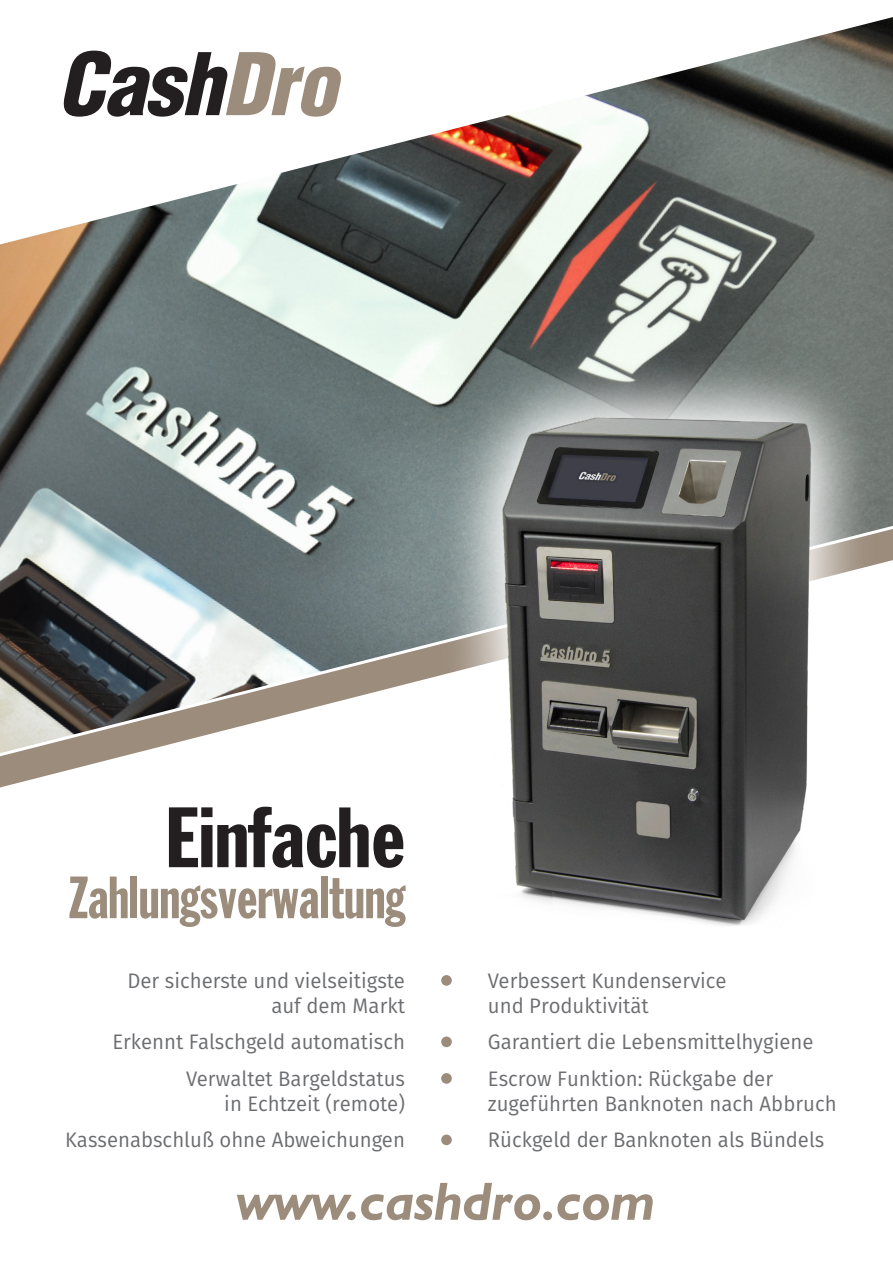
<style>
.page{position:relative;width:893px;height:1263px;background:#fff}
.page>*{position:absolute;margin:0;border:0;box-sizing:border-box;transform-origin:0 0}
.t1{font:84px "Franklin Gothic Extra Cond";color:#231f20;scale:1.15 1}
.t2{font:italic 900 condensed 84px "Helvetica";letter-spacing:-.01em;color:#231f20}
.t3{font:58.5px "Franklin Gothic Extra Cond";color:#9b8c7c}
.t4{font:italic 700 54px "Humanist 521 BT";color:#9b8c7c}
.Ventajas{font:21px/25.5px "Fira Sans";color:#6c6d70}
.s1{color:#9b8c7c}
</style>
<div class="page">
<img style="left:0;top:17px;width:893px;height:503px">
<svg style="left:0;top:520px;width:893px;height:268px"></svg>
<div style="left:441px;top:1036px;width:11px;height:11px;background:#9b8c7c;border-radius:50%"></div>
<div style="left:441px;top:1073px;width:11px;height:11px;background:#9b8c7c;border-radius:50%"></div>
<div style="left:441px;top:1134px;width:11px;height:11px;background:#9b8c7c;border-radius:50%"></div>
<svg style="left:433px;top:348px;width:448px;height:638px"></svg>
<svg style="left:445px;top:360px;width:424px;height:618px"></svg>
<img style="left:474px;top:383px;width:408px;height:569px">
<p class="t2" style="left:57px;top:32px;width:281px">Cash<span class="s1">Dro</span></p>
<p class="t1" style="left:165px;top:793px;width:210px">Einfache</p>
<p class="t3" style="left:69px;top:866px;width:337px">Zahlungsverwaltung</p>
<p class="Ventajas" style="left:127px;top:968px;width:279px;text-align:right">Der sicherste und vielseitigste auf dem Markt</p>
<p class="Ventajas" style="left:112px;top:1029px;width:294px">Erkennt Falschgeld automatisch</p>
<p class="Ventajas" style="left:186px;top:1065px;width:220px;text-align:right">Verwaltet Bargeldstatus in Echtzeit (remote)</p>
<p class="Ventajas" style="left:65px;top:1127px;width:341px">Kassenabschluß ohne Abweichungen</p>
<p class="Ventajas" style="left:488px;top:968px;width:240px">Verbessert Kundenservice und Produktivität</p>
<p class="Ventajas" style="left:488px;top:1029px;width:327px">Garantiert die Lebensmittelhygiene</p>
<p class="Ventajas" style="left:488px;top:1065px;width:350px">Escrow Funktion: Rückgabe der zugeführten Banknoten nach Abbruch</p>
<p class="Ventajas" style="left:488px;top:1127px;width:338px">Rückgeld der Banknoten als Bündels</p>
<p class="t4" style="left:237px;top:1168px;width:420px">www.cashdro.com</p>
</div>
